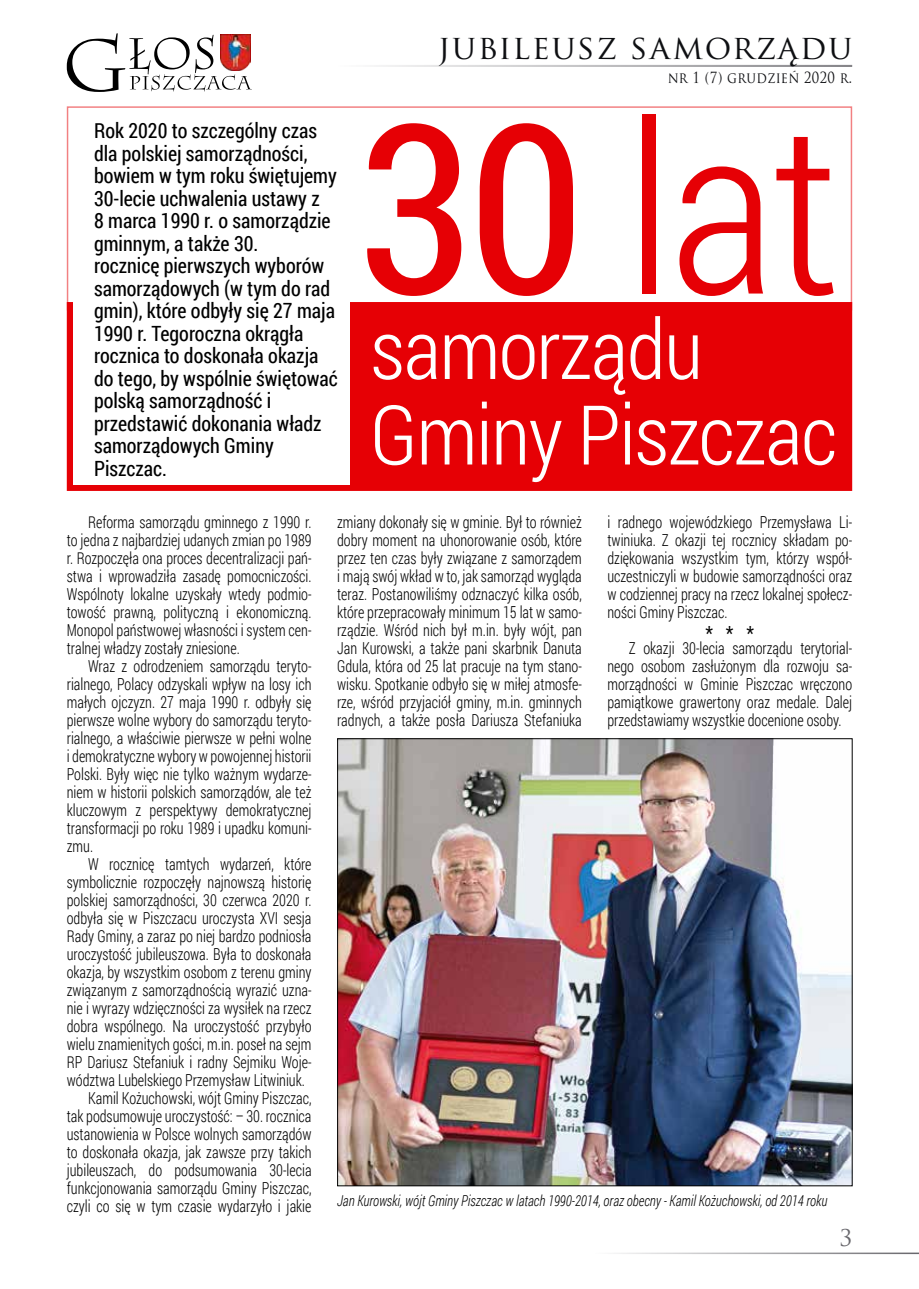
<style>
.page{position:relative;width:919px;height:1289px;background:#fff}
.page>*{position:absolute;margin:0;border:0;box-sizing:border-box;transform-origin:0 0}
.t1{font:300 235.95px "Roboto Condensed";color:#e60005}
.t2{font:300 82.5px/85.5px "Roboto Condensed";letter-spacing:-.02em;color:#fff}
.t3{font:33px "Trajan Pro";letter-spacing:.05em;color:#0e0f12}
.t4{font:22.5px "Trajan Pro";color:#68676c}
.t5{font:21px/22.5px "Roboto Condensed";color:#000;scale:.95 1}
.t6{font:19.5px "Roboto Condensed";color:#000}
.t7{font:300 16.5px/18px "Roboto Condensed";color:#000;text-align:justify;scale:.87 1}
.t8{font:italic 300 15px "Roboto Condensed";color:#000;scale:.87 1}
.t9{font:15px "Trajan Pro";letter-spacing:.025em;color:#0e0f12;scale:.87 1}
.s1{font-weight:400}
</style>
<div class="page">
<hr style="left:594px;top:1252px;width:324px;height:1px;background:#68676c">
<hr style="left:310px;top:65px;width:542px;height:1px;background:#68676c">
<hr style="left:310px;top:66px;width:542px;height:1px;background:#68676c">
<svg style="left:67px;top:33px;width:185px;height:59px"></svg>
<img style="left:220px;top:34px;width:31px;height:37px">
<div style="left:67px;top:302px;width:785px;height:189px;background:#e60005;border:2px solid #e60005"></div>
<div style="left:67px;top:106px;width:785px;height:204px;border:2px solid #e60005"></div>
<div style="left:73px;top:116px;width:277px;height:369px;background:#fff"></div>
<img style="left:339px;top:740px;width:511px;height:443px">
<h3 class="t3" style="left:438px;top:26px;width:415px">JUBILEUSZ SAMORZĄDU</h3>
<p class="t5" style="left:94px;top:119px;width:258px">Rok 2020 to szczególny czas dla polskiej samorządności, bowiem w tym roku świętujemy<br>30-lecie uchwalenia ustawy z<br>8 marca 1990 r. o samorządzie gminnym, a także 30.<br>rocznicę pierwszych wyborów samorządowych (w tym do rad gmin), które odbyły się 27 maja<br>1990 r. Tegoroczna okrągła rocznica to doskonała okazja do tego, by wspólnie świętować polską samorządność i przedstawić dokonania władz samorządowych Gminy<br>Piszczac.</p>
<p class="t9" style="left:668px;top:68px;width:213px">NR 1 (7) GRUDZIEŃ 2020 R.</p>
<h1 class="t1" style="left:358px;top:46px;width:483px"><span class="s1">30</span> lat</h1>
<h2 class="t2" style="left:370px;top:304px;width:468px">samorządu<br>Gminy Piszczac</h2>
<p class="t7" style="left:67px;top:512px;width:283px;text-indent:21px">Reforma samorządu gminnego z 1990 r. to jedna z najbardziej udanych zmian po 1989 r. Rozpoczęła ona proces decentralizacji pań&shy;stwa i wprowadziła zasadę pomocniczości.<br>Wspólnoty lokalne uzyskały wtedy podmio&shy;towość prawną, polityczną i ekonomiczną.<br>Monopol państwowej własności i system cen&shy;tralnej władzy zostały zniesione.</p>
<p class="t7" style="left:67px;top:656px;width:283px;text-indent:21px">Wraz z odrodzeniem samorządu teryto&shy;rialnego, Polacy odzyskali wpływ na losy ich małych ojczyzn. 27 maja 1990 r. odbyły się pierwsze wolne wybory do samorządu teryto&shy;rialnego, a właściwie pierwsze w pełni wolne i demokratyczne wybory w powojennej historii Polski. Były więc nie tylko ważnym wydarze&shy;niem w historii polskich samorządów, ale też kluczowym z perspektywy demokratycznej transformacji po roku 1989 i upadku komuni&shy;zmu.</p>
<p class="t7" style="left:88px;top:854px;width:258px">W rocznicę tamtych wydarzeń, które</p>
<p class="t7" style="left:67px;top:872px;width:283px">symbolicznie rozpoczęły najnowszą historię</p>
<p class="t7" style="left:67px;top:890px;width:283px">polskiej samorządności, 30 czerwca 2020 r.</p>
<p class="t7" style="left:67px;top:908px;width:283px">odbyła się w Piszczacu uroczysta XVI sesja</p>
<p class="t7" style="left:67px;top:926px;width:283px">Rady Gminy, a zaraz po niej bardzo podniosła</p>
<p class="t7" style="left:67px;top:944px;width:283px">uroczystość jubileuszowa. Była to doskonała</p>
<p class="t7" style="left:67px;top:962px;width:283px">okazja, by wszystkim osobom z terenu gminy</p>
<p class="t7" style="left:67px;top:980px;width:283px">związanym z samorządnością wyrazić uzna-</p>
<p class="t7" style="left:67px;top:998px;width:283px">nie i wyrazy wdzięczności za wysiłek na rzecz</p>
<p class="t7" style="left:67px;top:1016px;width:283px">dobra wspólnego. Na uroczystość przybyło</p>
<p class="t7" style="left:67px;top:1034px;width:283px">wielu znamienitych gości, m.in. poseł na sejm</p>
<p class="t7" style="left:67px;top:1052px;width:283px">RP Dariusz Stefaniuk i radny Sejmiku Woje-</p>
<p class="t7" style="left:67px;top:1070px;width:275px">wództwa Lubelskiego Przemysław Litwiniuk.</p>
<p class="t7" style="left:88px;top:1088px;width:258px">Kamil Kożuchowski, wójt Gminy Piszczac,</p>
<p class="t7" style="left:67px;top:1106px;width:283px">tak podsumowuje uroczystość: – 30. rocznica</p>
<p class="t7" style="left:67px;top:1124px;width:283px">ustanowienia w Polsce wolnych samorządów</p>
<p class="t7" style="left:67px;top:1142px;width:283px">to doskonała okazja, jak zawsze przy takich</p>
<p class="t7" style="left:67px;top:1160px;width:283px">jubileuszach, do podsumowania 30-lecia</p>
<p class="t7" style="left:67px;top:1178px;width:283px">funkcjonowania samorządu Gminy Piszczac,</p>
<p class="t7" style="left:67px;top:1196px;width:283px">czyli co się w tym czasie wydarzyło i jakie</p>
<p class="t7" style="left:337px;top:512px;width:283px">zmiany dokonały się w gminie. Był to również dobry moment na uhonorowanie osób, które przez ten czas były związane z samorządem i mają swój wkład w to, jak samorząd wygląda teraz. Postanowiliśmy odznaczyć kilka osób, które przepracowały minimum 15 lat w samo&shy;rządzie. Wśród nich był m.in. były wójt, pan Jan Kurowski, a także pani skarbnik Danuta Gdula, która od 25 lat pracuje na tym stano&shy;wisku. Spotkanie odbyło się w miłej atmosfe&shy;rze, wśród przyjaciół gminy, m.in. gminnych radnych, a także posła Dariusza Stefaniuka</p>
<p class="t7" style="left:607px;top:512px;width:283px">i radnego wojewódzkiego Przemysława Li&shy;twiniuka. Z okazji tej rocznicy składam po&shy;dziękowania wszystkim tym, którzy współ&shy;uczestniczyli w budowie samorządności oraz w codziennej pracy na rzecz lokalnej społecz&shy;ności Gminy Piszczac.</p>
<p class="t6" style="left:705px;top:620px;width:50px">* * *</p>
<p class="t7" style="left:607px;top:638px;width:283px;text-indent:21px">Z okazji 30-lecia samorządu terytorial&shy;nego osobom zasłużonym dla rozwoju sa&shy;morządności w Gminie Piszczac wręczono pamiątkowe grawertony oraz medale. Dalej przedstawiamy wszystkie docenione osoby.</p>
<p class="t8" style="left:337px;top:1190px;width:565px">Jan Kurowski, wójt Gminy Piszczac w latach 1990-2014, oraz obecny - Kamil Kożuchowski, od 2014 roku</p>
<h3 class="t4" style="left:839px;top:1223px;width:14px">3</h3>
</div>
